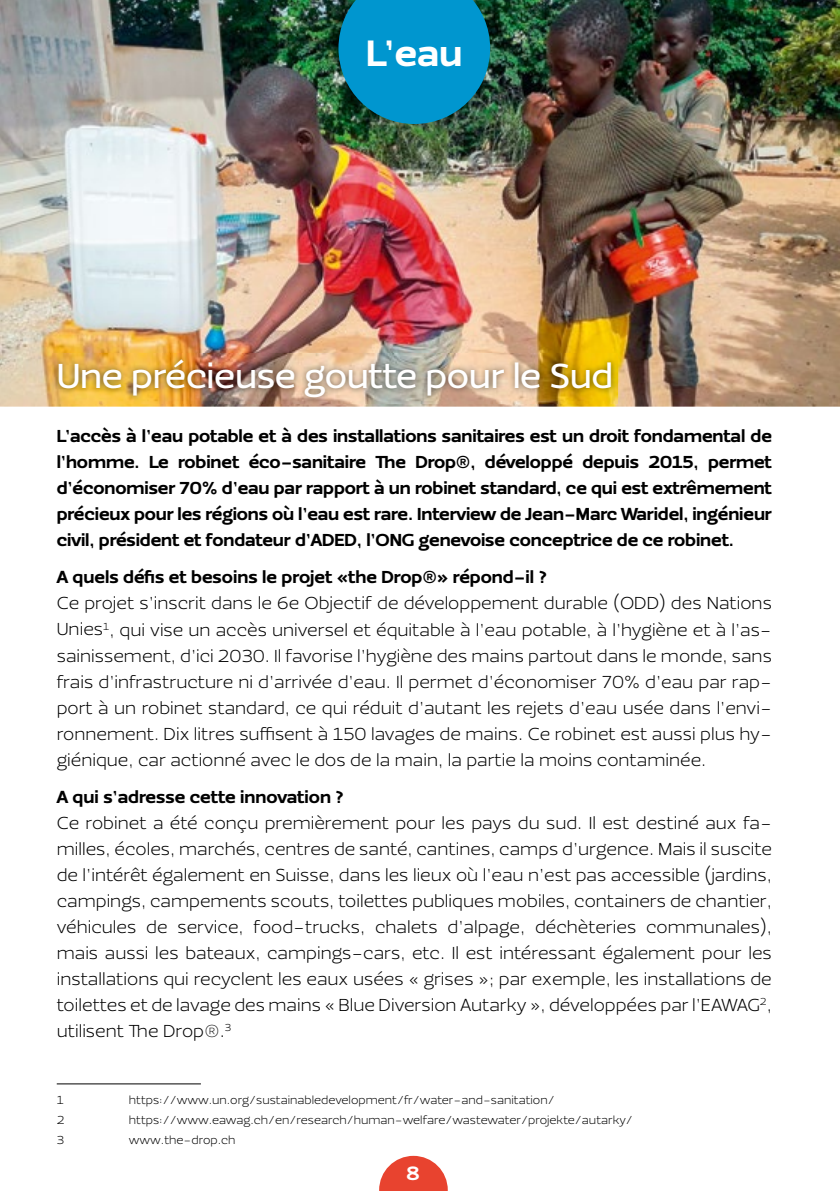
<style>
.page{position:relative;width:840px;height:1191px;background:#fff}
.page>*{position:absolute;margin:0;border:0;box-sizing:border-box;transform-origin:0 0}
.t1{font:900 38px "Ezzo";color:#fff}
.t2{font:500 36px "Ezzo";letter-spacing:-.01em;color:#fff}
.t3{font:900 20px "Ezzo";color:#fff}
.t4{font:300 18px/26px "Ezzo";color:#000;text-align:justify}
.t5{font:900 18px/26px "Ezzo";letter-spacing:-.005em;color:#000;text-align:justify}
.t6{font:300 12px "Ezzo";color:#000}
</style>
<div class="page">
<img style="left:0;top:0;width:839px;height:406px">
<svg style="left:379px;top:1155px;width:68px;height:36px"></svg>
<svg style="left:338px;top:0;width:152px;height:124px"></svg>
<hr style="left:57px;top:1083px;width:144px;height:1px;background:#000">
<img style="left:52px;top:354px;width:565px;height:49px">
<h1 class="t1" style="left:366px;top:29px;width:98px">L’eau</h1>
<h2 class="t2" style="left:57px;top:353px;width:557px">Une précieuse goutte pour le Sud</h2>
<p class="t5" style="left:57px;top:423px;width:716px">L’accès à l’eau potable et à des installations sanitaires est un droit fondamental de l’homme. Le robinet éco-sanitaire The Drop®, développé depuis 2015, permet d’économiser 70% d’eau par rapport à un robinet standard, ce qui est extrêmement précieux pour les régions où l’eau est rare. Interview de Jean-Marc Waridel, ingénieur civil, président et fondateur d’ADED, l’ONG genevoise conceptrice de ce robinet.</p>
<p class="t5" style="left:57px;top:564px;width:491px">A quels défis et besoins le projet «the Drop®» répond-il ?</p>
<p class="t4" style="left:57px;top:590px;width:716px">Ce projet s’inscrit dans le 6e Objectif de développement durable (ODD) des Nations Unies<sup>1</sup>, qui vise un accès universel et équitable à l’eau potable, à l’hygiène et à l’as&shy;sainissement, d’ici 2030. Il favorise l’hygiène des mains partout dans le monde, sans frais d’infrastructure ni d’arrivée d’eau. Il permet d’économiser 70% d’eau par rap&shy;port à un robinet standard, ce qui réduit d’autant les rejets d’eau usée dans l’envi&shy;ronnement. Dix litres suffisent à 150 lavages de mains. Ce robinet est aussi plus hy&shy;giénique, car actionné avec le dos de la main, la partie la moins contaminée.</p>
<p class="t5" style="left:57px;top:784px;width:288px">A qui s’adresse cette innovation ?</p>
<p class="t4" style="left:57px;top:810px;width:716px">Ce robinet a été conçu premièrement pour les pays du sud. Il est destiné aux fa&shy;milles, écoles, marchés, centres de santé, cantines, camps d’urgence. Mais il suscite de l’intérêt également en Suisse, dans les lieux où l’eau n’est pas accessible (jardins, campings, campements scouts, toilettes publiques mobiles, containers de chantier, véhicules de service, food-trucks, chalets d’alpage, déchèteries communales), mais aussi les bateaux, campings-cars, etc. Il est intéressant également pour les installations qui recyclent les eaux usées « grises »; par exemple, les installations de toilettes et de lavage des mains « Blue Diversion Autarky », développées par l’EAWAG<sup>2</sup>, utilisent</p>
<p class="t4" style="left:148px;top:1018px;width:85px">e Drop®.<sup>3</sup></p>
<p class="t6" style="left:57px;top:1092px;width:9px">1</p>
<p class="t6" style="left:129px;top:1092px;width:427px">https://www.un.org/sustainabledevelopment/fr/water-and-sanitation/</p>
<p class="t6" style="left:57px;top:1112px;width:9px">2</p>
<p class="t6" style="left:129px;top:1112px;width:505px">https://www.eawag.ch/en/research/human-welfare/wastewater/projekte/autarky/</p>
<p class="t6" style="left:57px;top:1132px;width:9px">3</p>
<p class="t6" style="left:129px;top:1132px;width:108px">www.the-drop.ch</p>
<p class="t3" style="left:406px;top:1160px;width:15px">8</p>
</div>
